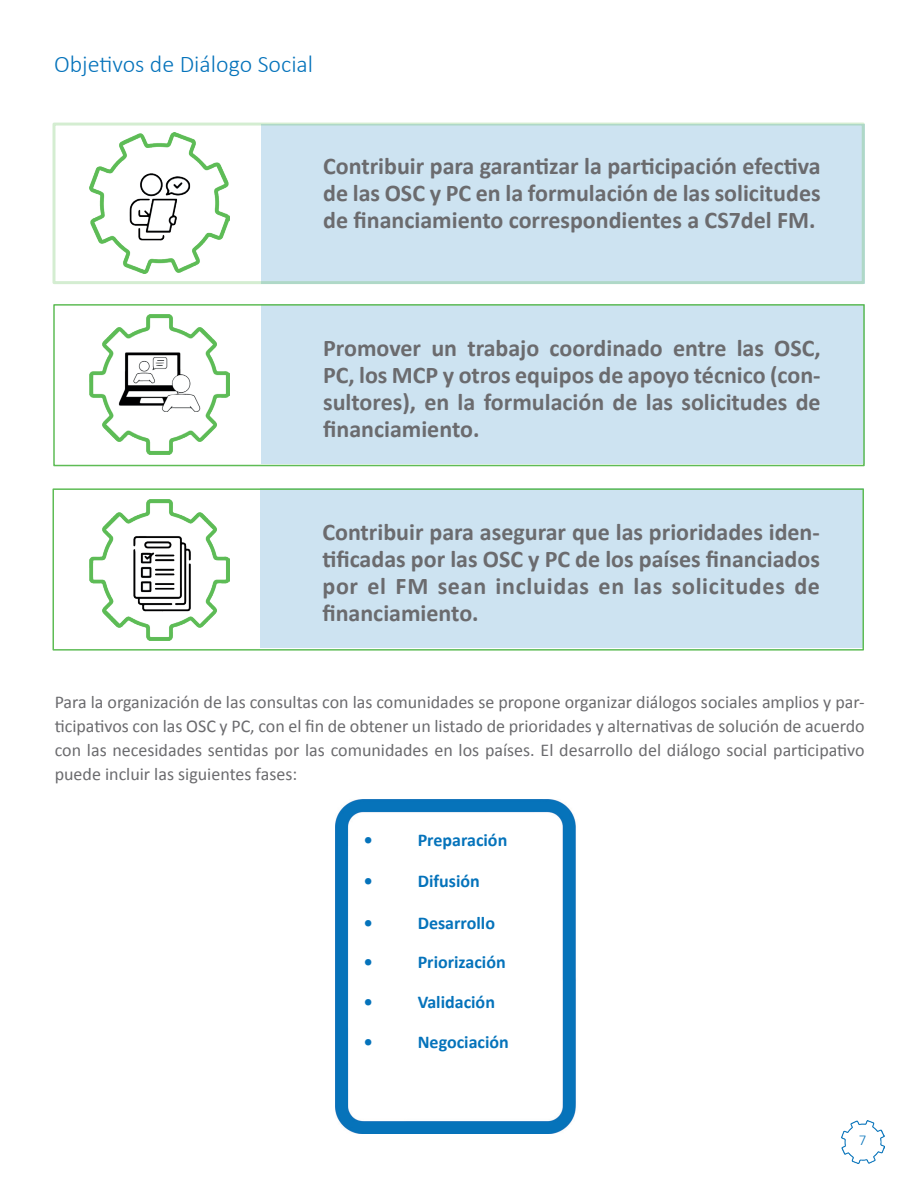
<style>
.page{position:relative;width:918px;height:1188px;background:#fff}
.page>*{position:absolute;margin:0;border:0;box-sizing:border-box;transform-origin:0 0}
.t1{font:700 24px/27px "Calibri";color:#6b6b6e;text-align:justify}
.t2{font:300 24px "Calibri";color:#0573bb}
.t3{font:18px/24px "Calibri";color:#6b6b6e;text-align:justify}
.t4{font:700 18px "Calibri";color:#0573bb}
.t5{font:300 15px "Calibri";color:#0573bb}
</style>
<div class="page">
<img style="left:336px;top:799px;width:240px;height:335px">
<div style="left:261px;top:304px;width:603px;height:160px;background:#cde3f1"></div>
<div style="left:261px;top:125px;width:604px;height:159px;background:#cde3f1"></div>
<div style="left:53px;top:304px;width:812px;height:162px;border:2px solid #5ebc55"></div>
<img style="left:841px;top:1120px;width:44px;height:44px">
<img style="left:89px;top:133px;width:141px;height:140px">
<img style="left:89px;top:314px;width:141px;height:141px">
<div style="left:260px;top:488px;width:604px;height:160px;background:#cde3f1"></div>
<div style="left:52px;top:488px;width:812px;height:163px;border:2px solid #5ebc55"></div>
<img style="left:89px;top:500px;width:141px;height:140px">
<p class="t2" style="left:54px;top:49px;width:261px">Objetivos de Diálogo Social</p>
<p class="t1" style="left:323px;top:152px;width:499px">Contribuir para garantizar la participación efectiva de las OSC y PC en la formulación de las solicitudes de financiamiento correspondientes a CS7del FM.</p>
<p class="t1" style="left:323px;top:334px;width:499px">Promover un trabajo coordinado entre las OSC, PC, los MCP y otros equipos de apoyo técnico (con&shy;sultores), en la formulación de las solicitudes de financiamiento.</p>
<p class="t1" style="left:322px;top:519px;width:499px">Contribuir para asegurar que las prioridades iden&shy;tificadas por las OSC y PC de los países financiados por el FM sean incluidas en las solicitudes de financiamiento.</p>
<p class="t3" style="left:55px;top:690px;width:811px">Para la organización de las consultas con las comunidades se propone organizar diálogos sociales amplios y par&shy;ticipativos con las OSC y PC, con el fin de obtener un listado de prioridades y alternativas de solución de acuerdo con las necesidades sentidas por las comunidades en los países. El desarrollo del diálogo social participativo puede incluir las siguientes fases:</p>
<p class="t4" style="left:364px;top:828px;width:10px">•</p>
<p class="t4" style="left:418px;top:828px;width:91px">Preparación</p>
<p class="t4" style="left:364px;top:870px;width:10px">•</p>
<p class="t4" style="left:418px;top:870px;width:64px">Difusión</p>
<p class="t4" style="left:364px;top:911px;width:10px">•</p>
<p class="t4" style="left:418px;top:911px;width:79px">Desarrollo</p>
<p class="t4" style="left:364px;top:951px;width:10px">•</p>
<p class="t4" style="left:418px;top:951px;width:90px">Priorización</p>
<p class="t4" style="left:364px;top:991px;width:10px">•</p>
<p class="t4" style="left:418px;top:991px;width:79px">Validación</p>
<p class="t4" style="left:364px;top:1031px;width:10px">•</p>
<p class="t4" style="left:418px;top:1031px;width:93px">Negociación</p>
<p class="t5" style="left:859px;top:1131px;width:9px">7</p>
</div>
